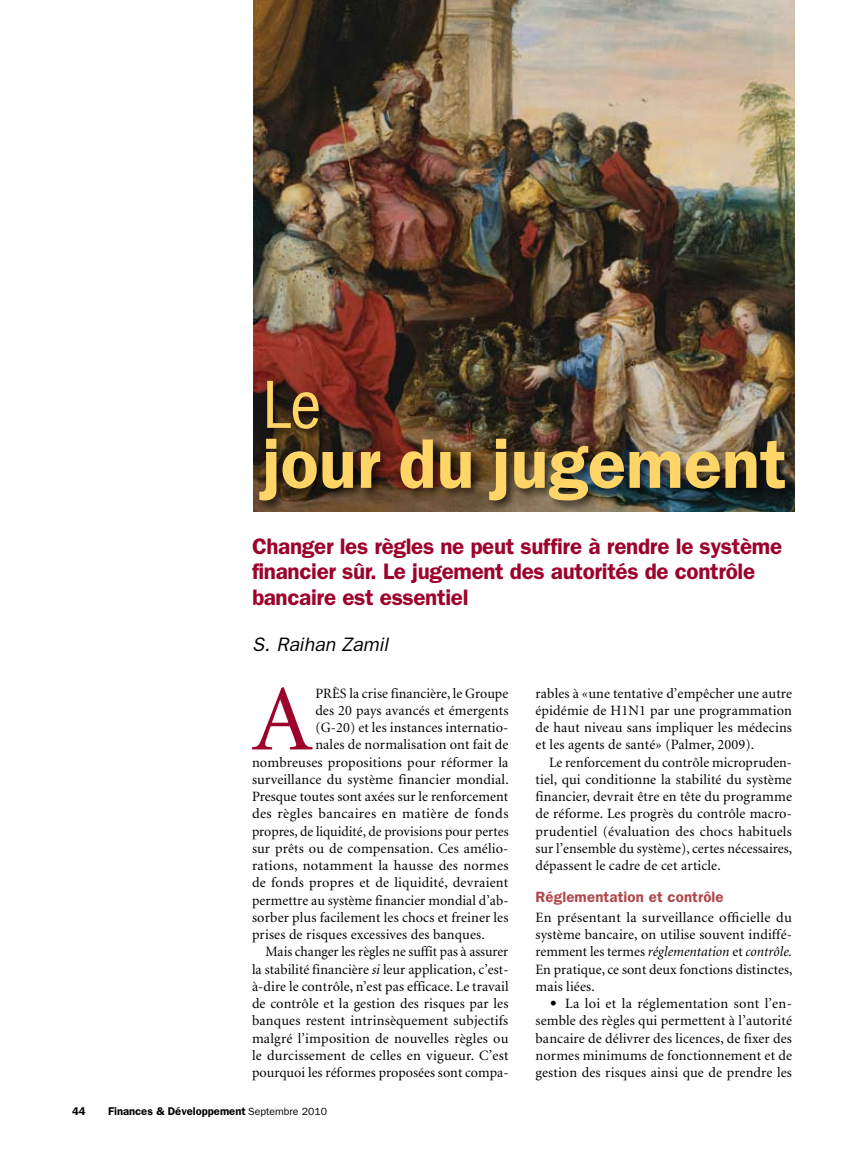
<style>
.page{position:relative;width:864px;height:1161px;background:#fff}
.page>*{position:absolute;margin:0;border:0;box-sizing:border-box;transform-origin:0 0}
.t1{font:93.9px "Minion";color:#9d032a}
.t2{font:600 70.5px "Franklin Gothic";color:#ffd568}
.t3{font:condensed 70.5px "Franklin Gothic";color:#ffd568}
.t4{font:600 22.5px/25.5px "Franklin Gothic";letter-spacing:-.015em;color:#9d032a}
.t5{font:italic 19.5px "Franklin Gothic";color:#000}
.t6{font:600 15px "Franklin Gothic";letter-spacing:.01em;color:#af484c}
.t7{font:14.25px/17.2px "Minion";letter-spacing:.01em;color:#000;text-align:justify}
.t8{font:600 11.25px "Franklin Gothic";color:#000}
.s1{font-style:italic}
.s2{font-weight:400;font-size:10.5px}
.s3{font-family:"Franklin Gothic"}
</style>
<div class="page">
<img style="left:254px;top:0;width:541px;height:512px">
<div style="left:255px;top:376px;width:544px;height:139px;background:#000;opacity:.68"></div>
<h2 class="t3" style="left:262px;top:365px;width:60px">Le</h2>
<h2 class="t2" style="left:262px;top:422px;width:526px">jour du jugement</h2>
<h3 class="t4" style="left:252px;top:533px;width:532px">Changer les règles ne peut suffire à rendre le système financier sûr. Le jugement des autorités de contrôle bancaire est essentiel</h3>
<h3 class="t5" style="left:252px;top:633px;width:138px">S. Raihan Zamil</h3>
<h1 class="t1" style="left:252px;top:673px;width:62px">A</h1>
<p class="t7" style="left:315px;top:685px;width:195px">près la crise financière, le Groupe</p>
<p class="t7" style="left:315px;top:702px;width:195px">des 20 pays avancés et émergents</p>
<p class="t7" style="left:315px;top:720px;width:195px">(G-20) et les instances internatio-</p>
<p class="t7" style="left:315px;top:737px;width:195px">nales de normalisation ont fait de</p>
<p class="t7" style="left:252px;top:754px;width:258px">nombreuses propositions pour réformer la</p>
<p class="t7" style="left:252px;top:771px;width:258px">surveillance du système financier mondial.</p>
<p class="t7" style="left:252px;top:789px;width:258px">Presque toutes sont axées sur le renforcement</p>
<p class="t7" style="left:252px;top:806px;width:258px">des règles bancaires en matière de fonds</p>
<p class="t7" style="left:252px;top:823px;width:258px">propres, de liquidité, de provisions pour pertes</p>
<p class="t7" style="left:252px;top:840px;width:258px">sur prêts ou de compensation. Ces amélio-</p>
<p class="t7" style="left:252px;top:858px;width:258px">rations, notamment la hausse des normes</p>
<p class="t7" style="left:252px;top:875px;width:258px">de fonds propres et de liquidité, devraient</p>
<p class="t7" style="left:252px;top:892px;width:258px">permettre au système financier mondial d’ab-</p>
<p class="t7" style="left:252px;top:909px;width:258px">sorber plus facilement les chocs et freiner les</p>
<p class="t7" style="left:252px;top:927px;width:234px">prises de risques excessives des banques.</p>
<p class="t7" style="left:266px;top:944px;width:244px">Mais changer les règles ne suffit pas à assurer</p>
<p class="t7" style="left:252px;top:961px;width:258px">la stabilité financière <span class="s1">si</span> leur application, c’est-</p>
<p class="t7" style="left:252px;top:978px;width:258px">à-dire le contrôle, n’est pas efficace. Le travail</p>
<p class="t7" style="left:252px;top:996px;width:258px">de contrôle et la gestion des risques par les</p>
<p class="t7" style="left:252px;top:1013px;width:258px">banques restent intrinsèquement subjectifs</p>
<p class="t7" style="left:252px;top:1030px;width:258px">malgré l’imposition de nouvelles règles ou</p>
<p class="t7" style="left:252px;top:1047px;width:258px">le durcissement de celles en vigueur. C’est</p>
<p class="t7" style="left:252px;top:1065px;width:258px">pourquoi les réformes proposées sont compa-</p>
<p class="t8" style="left:72px;top:1105px;width:15px">44</p>
<p class="t8" style="left:108px;top:1105px;width:220px">Finances &amp; Développement <span class="s2">Septembre 2010</span></p>
<p class="t7" style="left:536px;top:685px;width:258px">rables à «une tentative d’empêcher une autre épidémie de H1N1 par une programmation de haut niveau sans impliquer les médecins et les agents de santé» (Palmer, 2009).</p>
<p class="t7" style="left:536px;top:754px;width:258px;text-indent:14px">Le renforcement du contrôle micropruden&shy;tiel, qui conditionne la stabilité du système financier, devrait être en tête du programme de réforme. Les progrès du contrôle macro&shy;prudentiel (évaluation des chocs habituels sur l’ensemble du système), certes nécessaires, dépassent le cadre de cet article.</p>
<p class="t6" style="left:536px;top:888px;width:190px">Réglementation et contrôle</p>
<p class="t7" style="left:536px;top:909px;width:258px">En présentant la surveillance officielle du système bancaire, on utilise souvent indiffé&shy;remment les termes <span class="s1">réglementation</span> et <span class="s1">contrôle.<br></span>En pratique, ce sont deux fonctions distinctes, mais liées.</p>
<p class="t7" style="left:536px;top:996px;width:258px;text-indent:14px"><span class="s3">•</span> La loi et la réglementation sont l’en&shy;semble des règles qui permettent à l’autorité bancaire de délivrer des licences, de fixer des normes minimums de fonctionnement et de gestion des risques ainsi que de prendre les</p>
</div>
